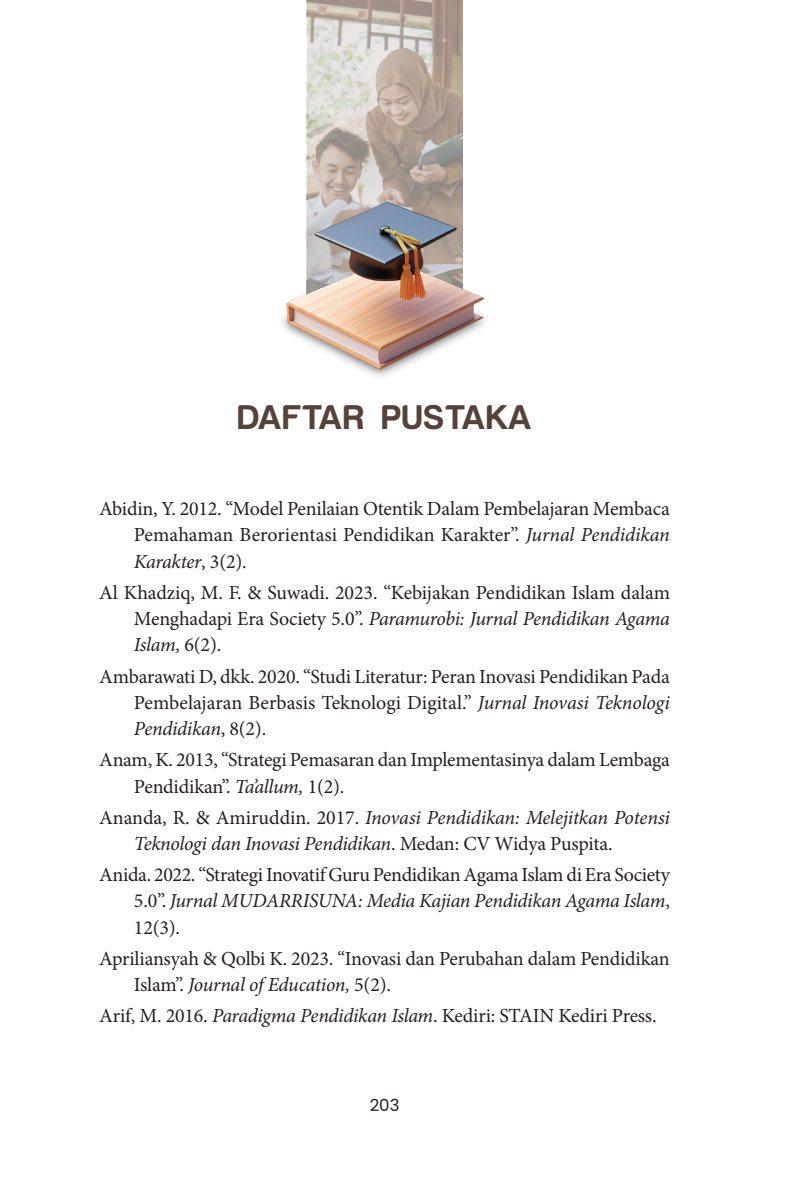
<style>
.page{position:relative;width:794px;height:1191px;background:#fff}
.page>*{position:absolute;margin:0;border:0;box-sizing:border-box;transform-origin:0 0}
.bab_judul_daftar_isi{font:700 35px "Harabara Mais Bold Harabara Mais";color:#57423a}
.Daftar_Pustka{font:19.95px/26.2px "Minion Pro";letter-spacing:-.01em;color:#231f20;text-align:justify}
.Daftar_Pustka-2{font:italic 19.95px/26.2px "Minion Pro";letter-spacing:-.015em;color:#231f20}
.t1{font:16.62px "Poppins";color:#231f20}
.s1{font-style:italic}
.s2{font-style:normal}
</style>
<div class="page">
<img style="left:307px;top:0;width:155px;height:202px">
<img style="left:282px;top:202px;width:203px;height:174px">
<p class="bab_judul_daftar_isi" style="left:237px;top:397px;width:296px">DAFTAR PUSTAKA</p>
<p class="Daftar_Pustka" style="left:134px;top:495px;width:537px;text-indent:-35px">Abidin, Y. 2012. “Model Penilaian Otentik Dalam Pembelajaran Membaca Pemahaman Berorientasi Pendidikan Karakter”. <span class="s1">Jurnal Pendidikan Karakter</span>, 3(2).</p>
<p class="Daftar_Pustka" style="left:134px;top:579px;width:537px;text-indent:-35px">Al Khadziq, M. F. &amp; Suwadi. 2023. “Kebijakan Pendidikan Islam dalam Menghadapi Era Society 5.0”. <span class="s1">Paramurobi: Jurnal Pendidikan Agama Islam,</span> 6(2).</p>
<p class="Daftar_Pustka" style="left:134px;top:663px;width:537px;text-indent:-35px">Ambarawati D, dkk. 2020. “Studi Literatur: Peran Inovasi Pendidikan Pada Pembelajaran Berbasis Teknologi Digital.” <span class="s1">Jurnal Inovasi Teknologi Pendidikan</span>, 8(2).</p>
<p class="Daftar_Pustka" style="left:134px;top:747px;width:537px;text-indent:-35px">Anam, K. 2013, “Strategi Pemasaran dan Implementasinya dalam Lembaga<br>Pendidikan”. <span class="s1">Ta’allum,</span> 1(2).</p>
<p class="Daftar_Pustka-2" style="left:134px;top:804px;width:537px;text-indent:-35px"><span class="s2">Ananda, R. &amp; Amiruddin. 2017.</span> Inovasi Pendidikan: Melejitkan Potensi<br>Teknologi dan Inovasi Pendidikan<span class="s2">. Medan: CV Widya Puspita.</span></p>
<p class="Daftar_Pustka" style="left:134px;top:861px;width:537px;text-indent:-35px">Anida. 2022. “Strategi Inovatif Guru Pendidikan Agama Islam di Era Society 5.0”. <span class="s1">Jurnal MUDARRISUNA: Media Kajian Pendidikan Agama Islam</span>, 12(3).</p>
<p class="Daftar_Pustka" style="left:134px;top:945px;width:537px;text-indent:-35px">Apriliansyah &amp; Qolbi K. 2023. “Inovasi dan Perubahan dalam Pendidikan<br>Islam”. <span class="s1">Journal of Education,</span> 5(2).</p>
<p class="Daftar_Pustka" style="left:99px;top:1003px;width:559px">Arif, M. 2016. <span class="s1">Paradigma Pendidikan Islam</span>. Kediri: STAIN Kediri Press.</p>
<p class="t1" style="left:370px;top:1095px;width:31px">203</p>
</div>
